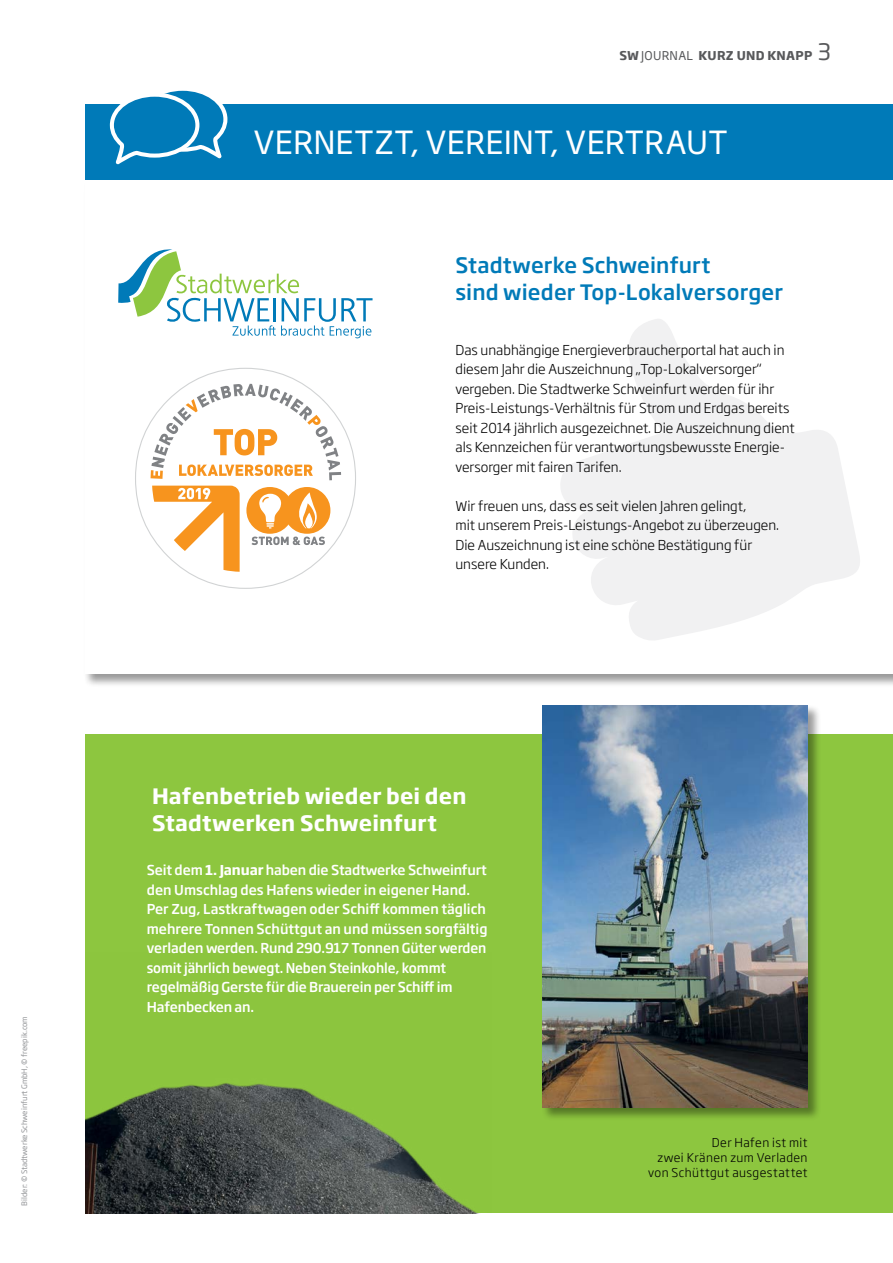
<style>
.page{position:relative;width:893px;height:1263px;background:#fff}
.page>*{position:absolute;margin:0;border:0;box-sizing:border-box;transform-origin:0 0}
.t1{font:31.5px "Soho Gothic Pro";letter-spacing:.01em;color:#fff}
.t2{font:500 21px/27px "Soho Gothic Pro";letter-spacing:.005em;color:#007ab8}
.t3{font:700 21px/27px "Soho Gothic Pro";letter-spacing:.01em;color:#fff}
.t4{font:300 13.5px/19.5px "Soho Gothic Pro";color:#000}
.t5{font:500 13.5px/19.5px "Soho Gothic Pro";letter-spacing:-.01em;color:#fff}
.t6{font:300 12px/15px "Soho Gothic Pro";letter-spacing:.035em;color:#000;text-align:right}
.t7{font:700 12px "Soho Gothic Pro";letter-spacing:.025em;color:#58595b}
.t8{font:7.5px "Soho Gothic Pro";color:#939598}
.s1{font-weight:400}
.s2{font-weight:400;font-size:22.5px}
.s3{font-weight:700}
</style>
<div class="page">
<div style="left:84px;top:177px;width:809px;height:510px;background:#000;opacity:.4"></div>
<div style="left:85px;top:178px;width:808px;height:496px;background:#fff"></div>
<svg style="left:560px;top:319px;width:300px;height:321px;fill:#f1f1f2"></svg>
<div style="left:85px;top:734px;width:808px;height:479px;background:#8dc63f"></div>
<img style="left:85px;top:1083px;width:392px;height:130px">
<div style="left:85px;top:104px;width:808px;height:75px;background:#007ab8"></div>
<svg style="left:109px;top:90px;width:119px;height:75px"></svg>
<svg style="left:135px;top:367px;width:221px;height:222px"></svg>
<svg style="left:151px;top:384px;width:190px;height:96px"></svg>
<svg style="left:246px;top:487px;width:84px;height:58px"></svg>
<svg style="left:152px;top:486px;width:88px;height:86px"></svg>
<div style="left:541px;top:704px;width:280px;height:416px;background:#000;opacity:.4"></div>
<img style="left:543px;top:706px;width:265px;height:402px">
<svg style="left:118px;top:249px;width:255px;height:89px"></svg>
<p class="t8" style="left:19px;top:1206px;width:191px;rotate:-90deg">BILDER: © STADTWERKE SCHWEINFURT GMBH, © FREEPIK.COM</p>
<p class="t7" style="left:619px;top:46px;width:8px">SW</p>
<p class="t7" style="left:641px;top:46px;width:191px"><span class="s1">JOURNAL</span> Kurz und knapp <span class="s2">3</span></p>
<h1 class="t1" style="left:253px;top:118px;width:469px">VERNETZT, VEREINT, VERTRAUT</h1>
<h2 class="t2" style="left:455px;top:251px;width:329px">Stadtwerke Schweinfurt<br>sind wieder Top-Lokalversorger</h2>
<p class="t4" style="left:455px;top:339px;width:341px">Das unabhängige Energieverbraucherportal hat auch in diesem Jahr die Auszeichnung „Top-Lokalversorger“ vergeben. Die Stadtwerke Schweinfurt werden für ihr Preis-Leistungs-Verhältnis für Strom und Erdgas bereits seit 2014 jährlich ausgezeichnet. Die Auszeichnung dient als Kennzeichen für verantwortungsbewusste Energie&shy;versorger mit fairen Tarifen.</p>
<p class="t4" style="left:455px;top:495px;width:325px">Wir freuen uns, dass es seit vielen Jahren gelingt,<br>mit unserem Preis-Leistungs-Angebot zu überzeugen.<br>Die Auszeichnung ist eine schöne Bestätigung für unsere Kunden.</p>
<h2 class="t3" style="left:152px;top:782px;width:316px">Hafenbetrieb wieder bei den<br>Stadtwerken Schweinfurt</h2>
<p class="t5" style="left:147px;top:859px;width:342px">Seit dem <span class="s3">1. Januar</span> haben die Stadtwerke Schweinfurt den Umschlag des Hafens wieder in eigener Hand.<br>Per Zug, Lastkraftwagen oder Schiff kommen täglich mehrere Tonnen Schüttgut an und müssen sorgfältig verladen werden. Rund 290.917 Tonnen Güter werden somit jährlich bewegt. Neben Steinkohle, kommt regelmäßig Gerste für die Brauerein per Schiff im Hafenbecken an.</p>
<p class="t6" style="left:648px;top:1134px;width:161px">Der Hafen ist mit<br>zwei Kränen zum Verladen von Schüttgut ausgestattet</p>
</div>
